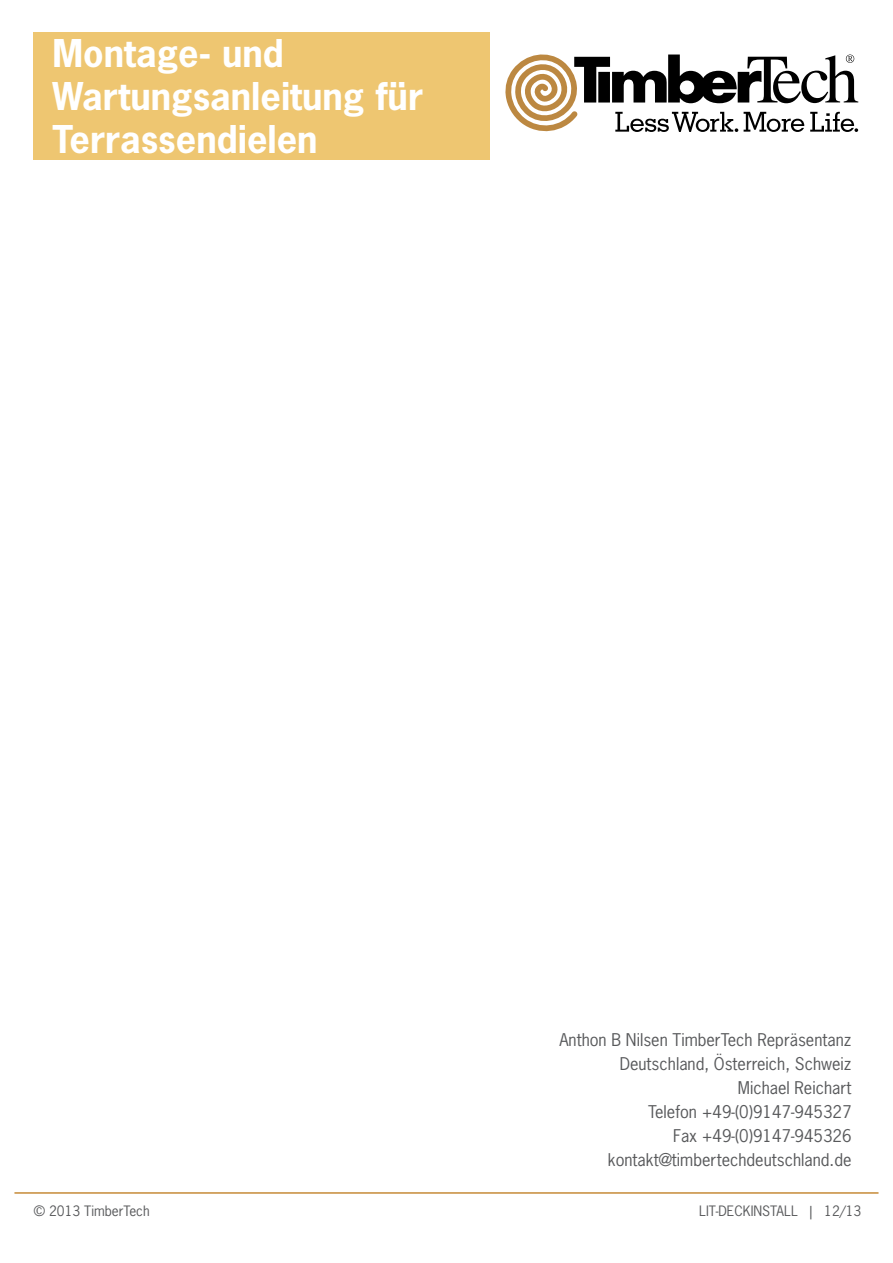
<style>
.page{position:relative;width:893px;height:1263px;background:#fff}
.page>*{position:absolute;margin:0;border:0;box-sizing:border-box;transform-origin:0 0}
.t1{font:700 36px/43.2px "News Gothic Std";color:#fff}
.t2{font:16.5px/24px "News Gothic Std";color:#58595b;text-align:right}
.t3{font:13.5px "News Gothic Std";color:#58595b}
</style>
<div class="page">
<hr style="left:14px;top:1192px;width:864px;height:2px;background:#c68a37">
<svg style="left:505px;top:54px;width:353px;height:78px"></svg>
<div style="left:33px;top:32px;width:457px;height:128px;background:#eec671"></div>
<h1 class="t1" style="left:53px;top:31px;width:372px">Montage- und<br>Wartungsanleitung für<br>Terrassendielen</h1>
<p class="t2" style="left:559px;top:1027px;width:294px">Anthon B Nilsen TimberTech Repräsentanz<br>Deutschland, Österreich, Schweiz<br>Michael Reichart<br>Telefon +49-(0)9147-945327<br>Fax +49-(0)9147-945326 kontakt@timbertechdeutschland.de</p>
<p class="t3" style="left:34px;top:1202px;width:117px">© 2013 TimberTech</p>
<p class="t3" style="left:699px;top:1202px;width:163px">LIT-DECKINSTALL | 12/13</p>
</div>
